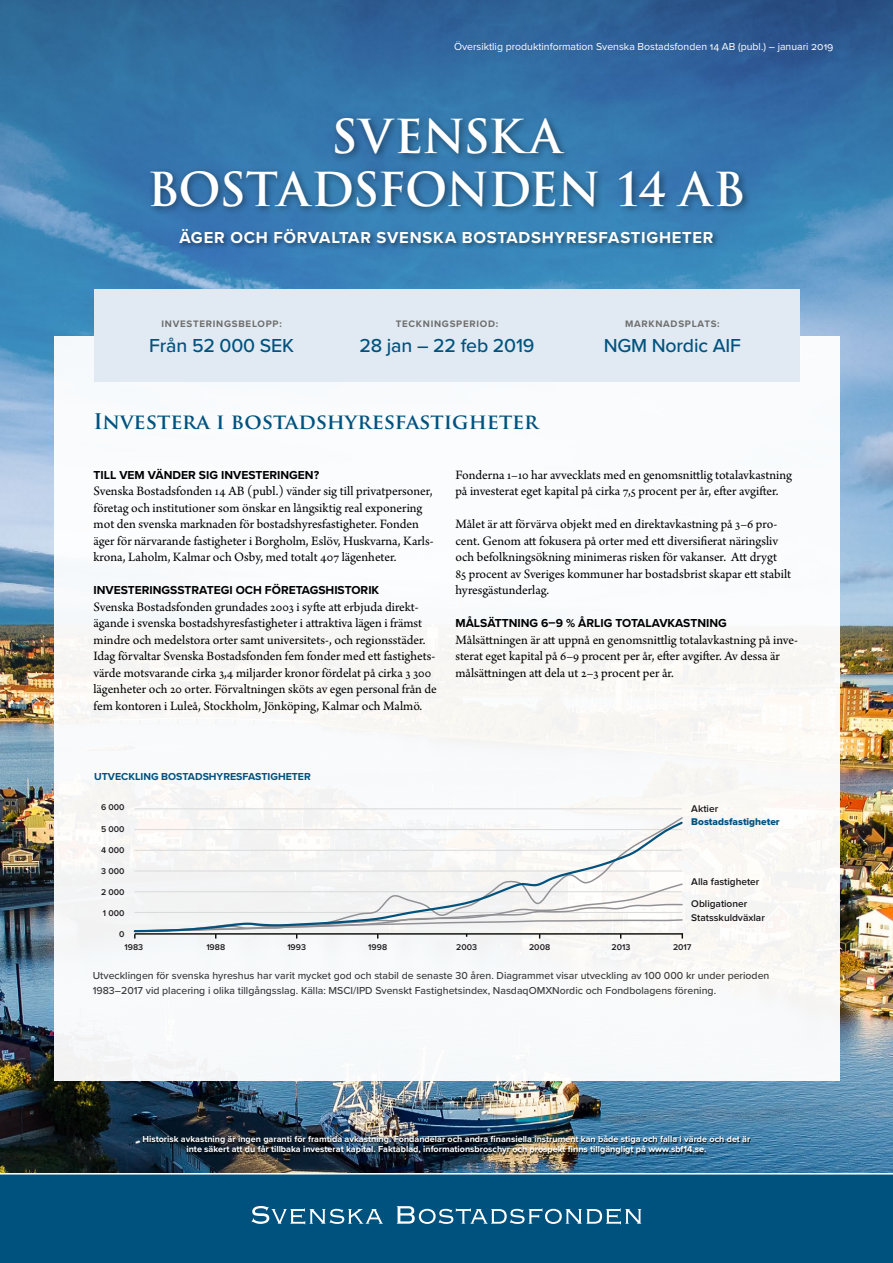
<style>
.page{position:relative;width:893px;height:1263px;background:#fff}
.page>*{position:absolute;margin:0;border:0;box-sizing:border-box;transform-origin:0 0}
.t1{font:700 45.6px/52.3px "Trajan Pro";letter-spacing:-.02em;color:#fff;text-align:center}
.t2{font:700 21px "Trajan Pro";color:#00527e}
.t3{font:500 19.5px "Proxima Nova";letter-spacing:-.01em;color:#00527e}
.t4{font:700 16.5px "Proxima Nova";letter-spacing:.045em;color:#fff}
.t5{font:13.5px/16.5px "Arno Pro";color:#000}
.t6{font:700 12px "Proxima Nova";color:#000}
.t7{font:500 10.5px/15px "Proxima Nova";color:#3a3a39}
.t8{font:10.5px "Proxima Nova";color:#fff}
.t9{font:700 10.5px "Proxima Nova";color:#00527e}
.t10{font:600 10.05px/21.9px "Proxima Nova";letter-spacing:-.005em;color:#1b181c}
.t11{font:10.05px "Proxima Nova Extrabld";color:#00527e}
.t12{font:700 9.75px "Proxima Nova";letter-spacing:.075em;color:#6e6e6e}
.t13{font:700 9px/10.8px "Proxima Nova";color:#fff;text-align:center}
.t14{font:600 8.7px "Proxima Nova";color:#1b181c}
</style>
<div class="page">
<img style="left:0;top:0;width:893px;height:1173px">
<div style="left:0;top:1174px;width:893px;height:89px;background:#00527e"></div>
<svg style="left:252px;top:1206px;width:131px;height:18px;background:#437f9f"></svg>
<svg style="left:397px;top:1206px;width:244px;height:18px;background:#4480a0"></svg>
<div style="left:146px;top:114px;width:606px;height:101px;background:#000;opacity:.45"></div>
<div style="left:54px;top:336px;width:785px;height:745px;background:#f8fafb"></div>
<div style="left:94px;top:290px;width:706px;height:92px;background:#e1eaf2"></div>
<div style="left:142px;top:1135px;width:609px;height:21px;background:#000;opacity:.9"></div>
<div style="left:177px;top:227px;width:542px;height:23px;background:#000;opacity:.45"></div>
<hr style="left:134px;top:808px;width:548px;height:1px;background:#d9dada">
<svg style="left:134px;top:933px;width:550px;height:5px"></svg>
<svg style="left:133px;top:820px;width:550px;height:113px"></svg>
<p class="t8" style="left:454px;top:38px;width:381px">Översiktlig produktinformation Svenska Bostadsfonden 14 AB (publ.) – januari 2019</p>
<h1 class="t1" style="left:147px;top:111px;width:600px">SVENSKA<br>BOSTADSFONDEN 14 AB</h1>
<p class="t4" style="left:179px;top:225px;width:536px">ÄGER OCH FÖRVALTAR SVENSKA BOSTADSHYRESFASTIGHETER</p>
<p class="t12" style="left:161px;top:317px;width:122px">INVESTERINGSBELOPP:</p>
<h3 class="t3" style="left:149px;top:331px;width:146px">Från 52 000 SEK</h3>
<p class="t12" style="left:396px;top:317px;width:104px">TECKNINGSPERIOD:</p>
<h3 class="t3" style="left:359px;top:331px;width:176px">28 jan – 22 feb 2019</h3>
<p class="t12" style="left:625px;top:317px;width:96px">MARKNADSPLATS:</p>
<h3 class="t3" style="left:604px;top:331px;width:139px">NGM Nordic AIF</h3>
<h2 class="t2" style="left:94px;top:408px;width:446px">Investera i bostadshyresfastigheter</h2>
<p class="t6" style="left:94px;top:466px;width:227px">TILL VEM VÄNDER SIG INVESTERINGEN?</p>
<p class="t5" style="left:94px;top:483px;width:342px">Svenska Bostadsfonden 14 AB (publ.) vänder sig till privatpersoner, företag och institutioner som önskar en långsiktig real exponering mot den svenska marknaden för bostadshyresfastigheter. Fonden äger för närvarande fastigheter i Borgholm, Eslöv, Huskvarna, Karls&shy;krona, Laholm, Kalmar och Osby, med totalt 407 lägenheter.</p>
<p class="t6" style="left:94px;top:581px;width:287px">INVESTERINGSSTRATEGI OCH FÖRETAGSHISTORIK</p>
<p class="t5" style="left:94px;top:599px;width:345px">Svenska Bostadsfonden grundades 2003 i syfte att erbjuda direkt&shy;ägande i svenska bostadshyresfastigheter i attraktiva lägen i främst mindre och medelstora orter samt universitets-, och regionsstäder.<br>Idag förvaltar Svenska Bostadsfonden fem fonder med ett fastighets&shy;värde motsvarande cirka 3,4 miljarder kronor fördelat på cirka 3 300 lägenheter och 20 orter. Förvaltningen sköts av egen personal från de fem kontoren i Luleå, Stockholm, Jönköping, Kalmar och Malmö.</p>
<p class="t5" style="left:455px;top:467px;width:338px">Fonderna 1–10 har avvecklats med en genomsnittlig totalavkastning på investerat eget kapital på cirka 7,5 procent per år, efter avgifter.</p>
<p class="t5" style="left:455px;top:516px;width:337px">Målet är att förvärva objekt med en direktavkastning på 3–6 pro&shy;cent. Genom att fokusera på orter med ett diversifierat näringsliv och befolkningsökning minimeras risken för vakanser. Att drygt<br>85 procent av Sveriges kommuner har bostadsbrist skapar ett stabilt hyresgästunderlag.</p>
<p class="t6" style="left:455px;top:614px;width:273px">MÅLSÄTTNING 6–9 % ÅRLIG TOTALAVKASTNING</p>
<p class="t5" style="left:455px;top:632px;width:344px">Målsättningen är att uppnå en genomsnittlig totalavkastning på inve&shy;sterat eget kapital på 6–9 procent per år, efter avgifter. Av dessa är målsättningen att dela ut 2–3 procent per år.</p>
<p class="t9" style="left:94px;top:768px;width:218px">UTVECKLING BOSTADSHYRESFASTIGHETER</p>
<p class="t14" style="left:101px;top:802px;width:25px">6 000</p>
<p class="t14" style="left:101px;top:824px;width:25px">5 000</p>
<p class="t14" style="left:101px;top:845px;width:25px">4 000</p>
<p class="t14" style="left:101px;top:866px;width:25px">3 000</p>
<p class="t14" style="left:101px;top:887px;width:25px">2 000</p>
<p class="t14" style="left:103px;top:908px;width:23px">1 000</p>
<p class="t14" style="left:119px;top:929px;width:7px">0</p>
<p class="t10" style="left:691px;top:798px;width:28px">Aktier</p>
<p class="t11" style="left:691px;top:815px;width:90px">Bostadsfastigheter</p>
<p class="t10" style="left:691px;top:871px;width:70px">Alla fastigheter<br>Obligationer</p>
<p class="t10" style="left:691px;top:907px;width:75px">Statsskuldväxlar</p>
<p class="t14" style="left:125px;top:942px;width:20px">1983</p>
<p class="t14" style="left:206px;top:942px;width:20px">1988</p>
<p class="t14" style="left:287px;top:942px;width:20px">1993</p>
<p class="t14" style="left:368px;top:942px;width:20px">1998</p>
<p class="t14" style="left:456px;top:942px;width:22px">2003</p>
<p class="t14" style="left:529px;top:942px;width:23px">2008</p>
<p class="t14" style="left:612px;top:942px;width:20px">2013</p>
<p class="t14" style="left:673px;top:942px;width:20px">2017</p>
<p class="t7" style="left:93px;top:967px;width:678px">Utvecklingen för svenska hyreshus har varit mycket god och stabil de senaste 30 åren. Diagrammet visar utveckling av 100 000 kr under perioden<br>1983–2017 vid placering i olika tillgångsslag. Källa: MSCI/IPD Svenskt Fastighetsindex, NasdaqOMXNordic och Fondbolagens förening.</p>
<p class="t13" style="left:143px;top:1133px;width:609px">Historisk avkastning är ingen garanti för framtida avkastning. Fondandelar och andra finansiella instrument kan både stiga och falla i värde och det är inte säkert att du får tillbaka investerat kapital. Faktablad, informationsbroschyr och prospekt finns tillgängligt på www.sbf14.se.</p>
</div>
